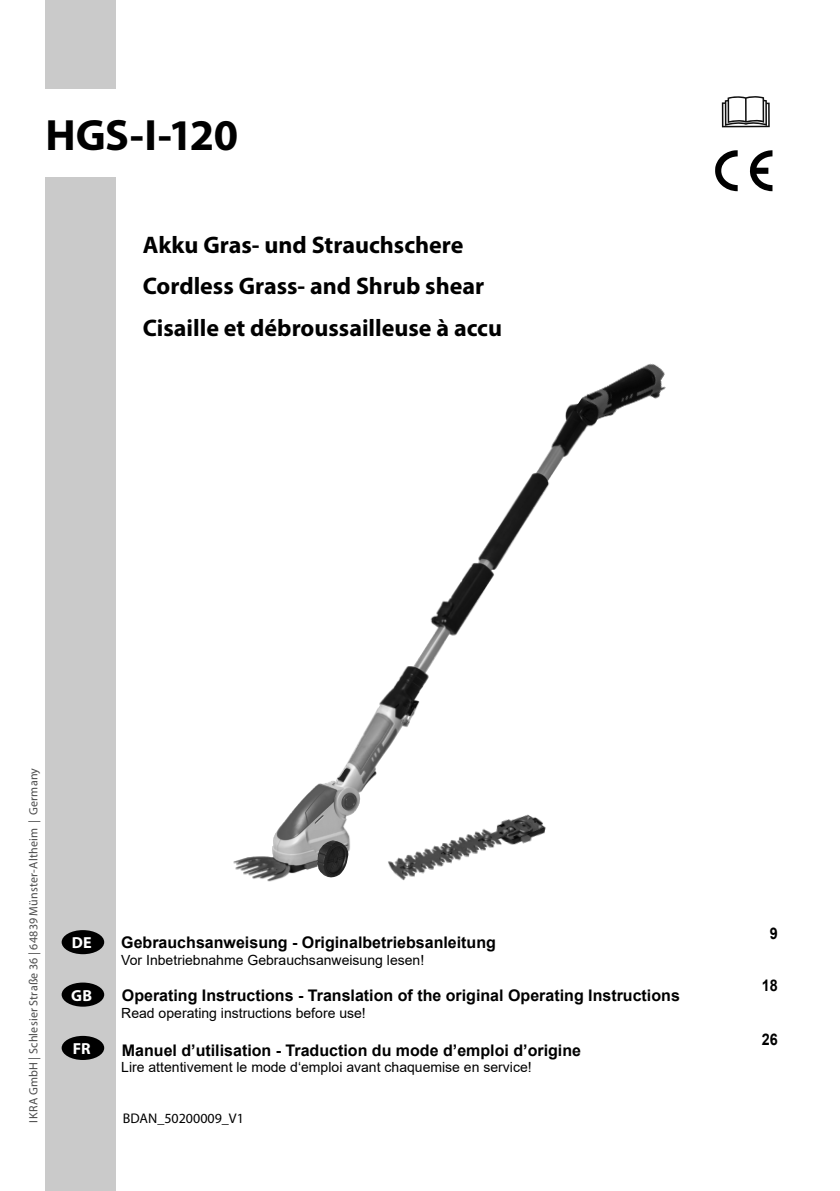
<style>
.page{position:relative;width:840px;height:1191px;background:#fff}
.page>*{position:absolute;margin:0;border:0;box-sizing:border-box;transform-origin:0 0}
.t1{font:700 44px "Myriad Pro";letter-spacing:-.01em;color:#000}
.t2{font:700 24px/41.6px "Myriad Pro";color:#000}
.t3{font:700 16px "Arial";color:#000}
.t4{font:700 16px "Myriad Pro";color:#fff}
.t5{font:700 16px "Arial";color:#000;scale:.9 1}
.t6{font:14px "Arial";color:#000}
.t7{font:14px "Myriad Pro";color:#000}
.t8{font:12px "Myriad Pro";letter-spacing:.015em;color:#4c4c4c}
</style>
<div class="page">
<div style="left:46px;top:0;width:70px;height:1191px;background:#cacaca"></div>
<svg style="left:749px;top:150px;width:23px;height:41px"></svg>
<svg style="left:715px;top:150px;width:22px;height:41px"></svg>
<svg style="left:721px;top:96px;width:48px;height:31px"></svg>
<div style="left:46px;top:89px;width:249px;height:88px;background:#fff"></div>
<div style="left:62px;top:930px;width:42px;height:24px;background:#000;border-radius:50%"></div>
<div style="left:62px;top:982px;width:42px;height:24px;background:#000;border-radius:50%"></div>
<div style="left:62px;top:1036px;width:42px;height:24px;background:#000;border-radius:50%"></div>
<img style="left:465px;top:814px;width:81px;height:44px">
<img style="left:233px;top:724px;width:232px;height:158px">
<img style="left:369px;top:404px;width:204px;height:320px">
<img style="left:315px;top:840px;width:33px;height:42px">
<img style="left:573px;top:363px;width:93px;height:84px">
<h1 class="t1" style="left:46px;top:106px;width:194px">HGS-I-120</h1>
<h2 class="t2" style="left:143px;top:223px;width:361px">Akku Gras- und Strauchschere<br>Cordless Grass- and Shrub shear<br>Cisaille et débroussailleuse à accu</h2>
<p class="t8" style="left:26px;top:1122px;width:356px;rotate:-90deg">IKRA GmbH | Schlesier Straße 36 | 64839 Münster-Altheim | Germany</p>
<p class="t4" style="left:72px;top:932px;width:21px">DE</p>
<p class="t3" style="left:121px;top:931px;width:376px">Gebrauchsanweisung - Originalbetriebsanleitung</p>
<p class="t6" style="left:121px;top:950px;width:304px">Vor Inbetriebnahme Gebrauchsanweisung lesen!</p>
<p class="t4" style="left:71px;top:984px;width:22px">GB</p>
<p class="t3" style="left:122px;top:984px;width:559px">Operating Instructions - Translation of the original Operating Instructions</p>
<p class="t6" style="left:121px;top:1003px;width:246px">Read operating instructions before use!</p>
<p class="t4" style="left:73px;top:1038px;width:19px">FR</p>
<p class="t3" style="left:122px;top:1038px;width:460px">Manuel d’utilisation - Traduction du mode d’emploi d’origine</p>
<p class="t6" style="left:121px;top:1058px;width:412px">Lire attentivement le mode d‘emploi avant chaquemise en service!</p>
<p class="t7" style="left:123px;top:1110px;width:122px">BDAN_50200009_V1</p>
<p class="t5" style="left:769px;top:922px;width:10px">9</p>
<p class="t5" style="left:761px;top:974px;width:19px">18</p>
<p class="t5" style="left:761px;top:1027px;width:19px">26</p>
</div>
